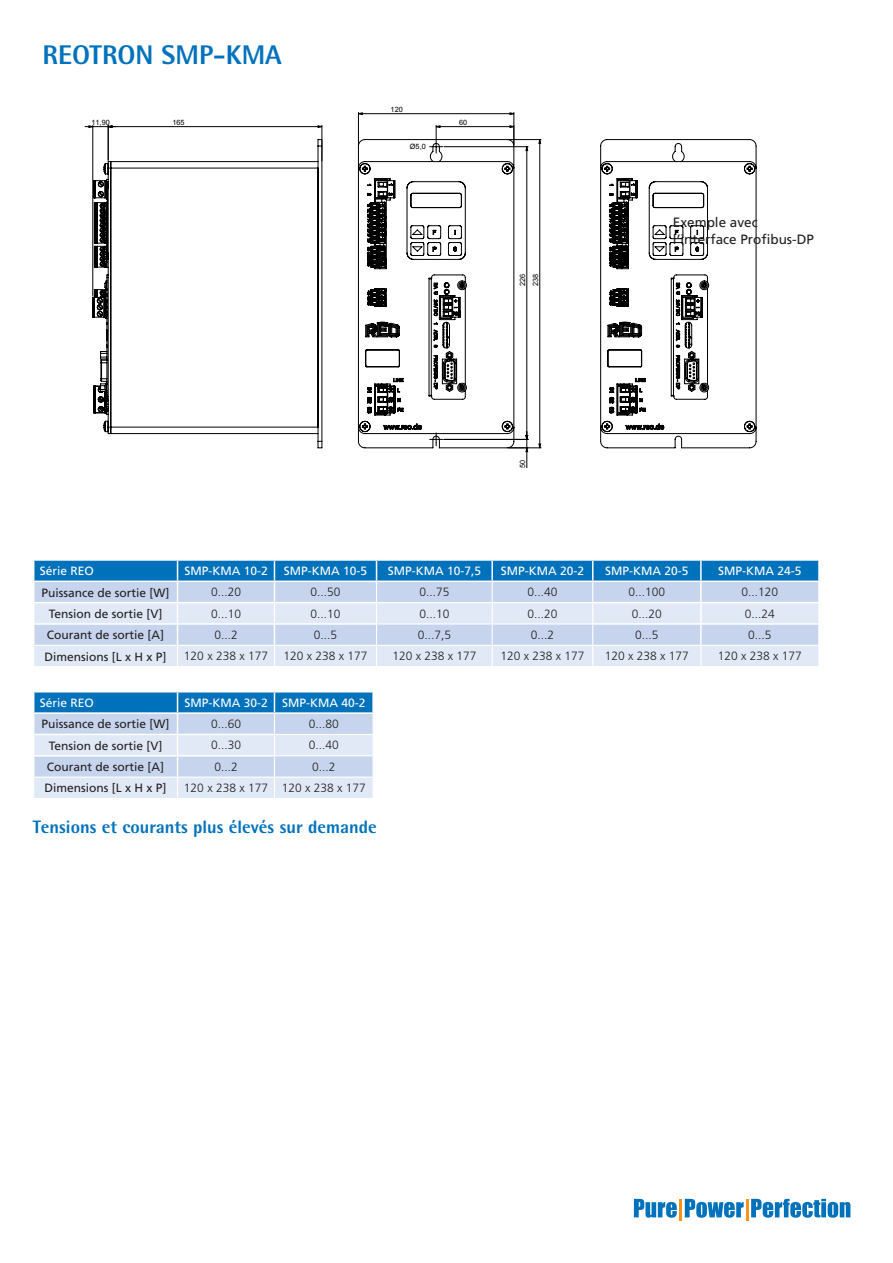
<style>
.page{position:relative;width:893px;height:1263px;background:#fff}
.page>*{position:absolute;margin:0;border:0;box-sizing:border-box;transform-origin:0 0}
.t1{font:800 27px "Rotis Semi Sans";color:#0072bc}
.t2{font:800 18px "Rotis Semi Sans";color:#0072bc}
.t3{font:13.5px/16.2px "Frutiger";color:#231f20}
.t4{font:300 12px "Frutiger";color:#231f20}
.t5{font:12px "Frutiger";color:#231f20}
.t6{font:12px "Frutiger";color:#fff}
.t7{font:7.35px "Arial";color:#000}
</style>
<div class="page">
<svg style="left:634px;top:1199px;width:43px;height:19px"></svg>
<hr style="left:679px;top:1199px;width:3px;height:21px;background:#f7931d">
<svg style="left:685px;top:1199px;width:59px;height:19px"></svg>
<hr style="left:746px;top:1199px;width:2px;height:21px;background:#f7931d">
<svg style="left:751px;top:1199px;width:99px;height:19px"></svg>
<hr style="left:514px;top:112px;width:1px;height:33px;background:#000">
<hr style="left:358px;top:112px;width:1px;height:33px;background:#000">
<hr style="left:509px;top:448px;width:32px;height:1px;background:#000">
<hr style="left:509px;top:139px;width:32px;height:1px;background:#000">
<hr style="left:77px;top:80px;width:1px;height:388px;background:#c0c0c0">
<hr style="left:77px;top:80px;width:717px;height:1px;background:#c0c0c0">
<hr style="left:892px;top:80px;width:1px;height:388px;background:#c0c0c0">
<hr style="left:77px;top:553px;width:717px;height:1px;background:#c0c0c0">
<svg style="left:539px;top:140px;width:2px;height:308px"></svg>
<svg style="left:85px;top:113px;width:443px;height:355px"></svg>
<svg style="left:358px;top:139px;width:156px;height:309px"></svg>
<svg style="left:92px;top:139px;width:230px;height:309px"></svg>
<svg style="left:600px;top:139px;width:156px;height:309px"></svg>
<svg style="left:33px;top:560px;width:786px;height:106px;background:#afcce8"></svg>
<svg style="left:33px;top:692px;width:341px;height:106px;background:#afcde8"></svg>
<p class="t1" style="left:43px;top:38px;width:241px">REOTRON SMP-KMA</p>
<p class="t7" style="left:92px;top:118px;width:20px">11,90</p>
<p class="t7" style="left:172px;top:118px;width:14px">165</p>
<p class="t7" style="left:391px;top:105px;width:14px">120</p>
<p class="t7" style="left:410px;top:142px;width:17px">Ø5,0</p>
<p class="t7" style="left:459px;top:118px;width:10px">60</p>
<p class="t7" style="left:531px;top:286px;width:14px;rotate:-90deg">238</p>
<p class="t7" style="left:518px;top:286px;width:14px;rotate:-90deg">226</p>
<p class="t7" style="left:518px;top:474px;width:16px;rotate:-90deg">6,50</p>
<p class="t3" style="left:673px;top:214px;width:143px">Exemple avec l’interface Profibus-DP</p>
<p class="t6" style="left:40px;top:564px;width:56px">Série REO</p>
<p class="t6" style="left:184px;top:564px;width:85px">SMP-KMA 10-2</p>
<p class="t6" style="left:284px;top:564px;width:85px">SMP-KMA 10-5</p>
<p class="t6" style="left:388px;top:564px;width:95px">SMP-KMA 10-7,5</p>
<p class="t6" style="left:501px;top:564px;width:85px">SMP-KMA 20-2</p>
<p class="t6" style="left:605px;top:564px;width:85px">SMP-KMA 20-5</p>
<p class="t6" style="left:718px;top:564px;width:85px">SMP-KMA 24-5</p>
<p class="t5" style="left:42px;top:585px;width:130px">Puissance de sortie [W]</p>
<p class="t4" style="left:211px;top:585px;width:32px">0...20</p>
<p class="t4" style="left:310px;top:585px;width:32px">0...50</p>
<p class="t4" style="left:419px;top:585px;width:32px">0...75</p>
<p class="t4" style="left:527px;top:585px;width:32px">0...40</p>
<p class="t4" style="left:628px;top:585px;width:38px">0...100</p>
<p class="t4" style="left:742px;top:585px;width:38px">0...120</p>
<p class="t5" style="left:49px;top:607px;width:115px">Tension de sortie [V]</p>
<p class="t4" style="left:211px;top:607px;width:32px">0...10</p>
<p class="t4" style="left:310px;top:607px;width:32px">0...10</p>
<p class="t4" style="left:419px;top:607px;width:32px">0...10</p>
<p class="t4" style="left:527px;top:607px;width:32px">0...20</p>
<p class="t4" style="left:632px;top:607px;width:32px">0...20</p>
<p class="t4" style="left:745px;top:607px;width:32px">0...24</p>
<p class="t5" style="left:47px;top:628px;width:119px">Courant de sortie [A]</p>
<p class="t4" style="left:214px;top:628px;width:25px">0...2</p>
<p class="t4" style="left:314px;top:628px;width:25px">0...5</p>
<p class="t4" style="left:418px;top:628px;width:35px">0...7,5</p>
<p class="t4" style="left:531px;top:628px;width:25px">0...2</p>
<p class="t4" style="left:635px;top:628px;width:25px">0...5</p>
<p class="t4" style="left:748px;top:628px;width:25px">0...5</p>
<p class="t5" style="left:45px;top:649px;width:124px">Dimensions [L x H x P]</p>
<p class="t4" style="left:184px;top:649px;width:86px">120 x 238 x 177</p>
<p class="t4" style="left:283px;top:649px;width:86px">120 x 238 x 177</p>
<p class="t4" style="left:392px;top:649px;width:86px">120 x 238 x 177</p>
<p class="t4" style="left:500px;top:649px;width:86px">120 x 238 x 177</p>
<p class="t4" style="left:605px;top:649px;width:86px">120 x 238 x 177</p>
<p class="t4" style="left:718px;top:649px;width:86px">120 x 238 x 177</p>
<p class="t6" style="left:40px;top:696px;width:56px">Série REO</p>
<p class="t6" style="left:184px;top:696px;width:85px">SMP-KMA 30-2</p>
<p class="t6" style="left:282px;top:696px;width:85px">SMP-KMA 40-2</p>
<p class="t5" style="left:42px;top:717px;width:130px">Puissance de sortie [W]</p>
<p class="t4" style="left:211px;top:717px;width:32px">0...60</p>
<p class="t4" style="left:309px;top:717px;width:32px">0...80</p>
<p class="t5" style="left:49px;top:738px;width:115px">Tension de sortie [V]</p>
<p class="t4" style="left:211px;top:738px;width:32px">0...30</p>
<p class="t4" style="left:309px;top:738px;width:32px">0...40</p>
<p class="t5" style="left:47px;top:760px;width:119px">Courant de sortie [A]</p>
<p class="t4" style="left:214px;top:760px;width:25px">0...2</p>
<p class="t4" style="left:312px;top:760px;width:25px">0...2</p>
<p class="t5" style="left:45px;top:781px;width:124px">Dimensions [L x H x P]</p>
<p class="t4" style="left:184px;top:781px;width:86px">120 x 238 x 177</p>
<p class="t4" style="left:282px;top:781px;width:86px">120 x 238 x 177</p>
<p class="t2" style="left:33px;top:815px;width:345px">Tensions et courants plus élevés sur demande</p>
</div>
